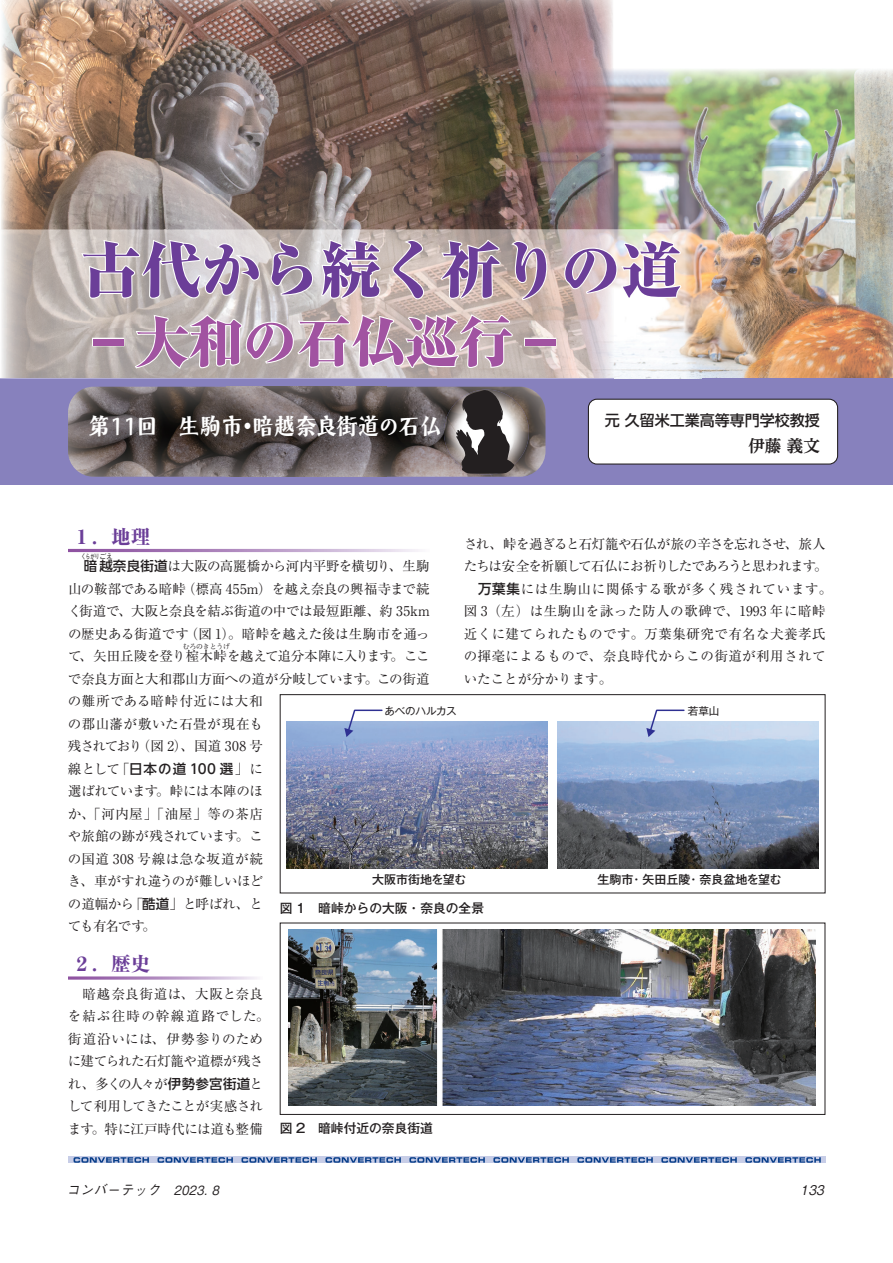
<style>
.page{position:relative;width:893px;height:1263px;background:#fff}
.page>*{position:absolute;margin:0;border:0;box-sizing:border-box;transform-origin:0 0}
.t1{font:800 expanded 60px "Ryumin Pr 6 N";color:#6b3e98}
.t2{font:800 expanded 54px "Ryumin Pr 6 N";color:#a153a1}
.t3{font:700 24px "Moaria Std";color:#fff;scale:.9 1}
.t4{font:800 19.5px "Ryumin Pr 6 N";color:#6b3e98}
.t5{font:700 16.5px "UD Reimin Pr 6 N";color:#231f20}
.t6{font:500 15px "UD Shin Go NT Pr 6 N";color:#231f20}
.t7{font:italic 500 13.8px "Gothic BBB Pr 6 N";color:#231f20;scale:.91 1}
.t8{font:13.5px/22.5px "Ryumin Pr 6 N";color:#231f20;text-align:justify}
.t9{font:13.5px "Ryumin Pr 6 N";letter-spacing:.035em;color:#231f20}
.t10{font:13.5px "Ryumin Pr 6 N";letter-spacing:-.065em;color:#231f20}
.t11{font:13.5px "Ryumin Pr 6 N";letter-spacing:-.04em;color:#231f20}
.t12{font:13.5px "Ryumin Pr 6 N";letter-spacing:.04em;color:#231f20}
.t13{font:13.5px "Ryumin Pr 6 N";letter-spacing:.055em;color:#231f20}
.t14{font:500 13.5px "UD Shin Go NT Pr 6 N";letter-spacing:.075em;color:#231f20}
.t15{font:italic 500 13.35px "Gothic BBB Pr 6 N";color:#231f20;scale:.91 1}
.t16{font:500 12.75px "Gothic MB101 Pr 6 N";color:#231f20}
.t17{font:500 12px "Gothic MB101 Pr 6 N";color:#231f20}
.t18{font:10.5px "Gothic MB101 Pr 6 N";letter-spacing:-.01em;color:#231f20}
.t19{font:6.75px "Ryumin Pr 6 N";color:#231f20}
.t20{font:500 6.75px "UD Shin Go NT Pr 6 N";color:#231f20;scale:.66 1}
.s1{font-family:"UD Shin Go NT Pr 6 N";font-weight:500}
.s2{font-family:"Ryumin Pr 6 N";font-weight:400}
.s3{font-size:12.6px}
</style>
<div class="page">
<div style="left:68px;top:1157px;width:757px;height:6px;background:#c7cde7"></div>
<svg style="left:74px;top:1157px;width:75px;height:6px"></svg>
<svg style="left:158px;top:1157px;width:75px;height:6px"></svg>
<svg style="left:241px;top:1157px;width:76px;height:6px"></svg>
<svg style="left:325px;top:1157px;width:76px;height:6px"></svg>
<svg style="left:409px;top:1157px;width:76px;height:6px"></svg>
<svg style="left:493px;top:1157px;width:76px;height:6px"></svg>
<svg style="left:577px;top:1157px;width:76px;height:6px"></svg>
<svg style="left:661px;top:1157px;width:76px;height:6px"></svg>
<svg style="left:745px;top:1157px;width:76px;height:6px"></svg>
<img style="left:613px;top:69px;width:280px;height:206px">
<img style="left:701px;top:275px;width:192px;height:103px">
<img style="left:1px;top:0;width:612px;height:97px">
<img style="left:1px;top:97px;width:408px;height:133px">
<img style="left:409px;top:97px;width:20px;height:133px">
<img style="left:429px;top:69px;width:138px;height:309px">
<img style="left:567px;top:69px;width:46px;height:161px">
<div style="left:0;top:378px;width:893px;height:107px;background:#8781bd"></div>
<div style="left:588px;top:399px;width:250px;height:65px;background:#fff;border-radius:9px"></div>
<div style="left:588px;top:399px;width:250px;height:66px;border:1px solid #231f20;border-radius:9px"></div>
<img style="left:567px;top:230px;width:134px;height:148px">
<img style="left:1px;top:230px;width:428px;height:148px">
<img style="left:0;top:378px;width:701px;height:1px">
<img style="left:68px;top:387px;width:477px;height:90px">
<img style="left:444px;top:390px;width:85px;height:85px;border-radius:43px">
<svg style="left:80px;top:238px;width:181px;height:62px"></svg>
<svg style="left:270px;top:237px;width:44px;height:60px"></svg>
<svg style="left:320px;top:238px;width:62px;height:63px"></svg>
<svg style="left:391px;top:239px;width:34px;height:61px;background:#d7c9c3"></svg>
<svg style="left:439px;top:238px;width:63px;height:62px"></svg>
<svg style="left:509px;top:240px;width:39px;height:62px"></svg>
<svg style="left:563px;top:238px;width:120px;height:62px"></svg>
<div style="left:92px;top:338px;width:32px;height:8px;border:2px solid #fff"></div>
<svg style="left:133px;top:313px;width:384px;height:164px;background:#8d8586"></svg>
<div style="left:524px;top:338px;width:32px;height:8px;border:2px solid #fff"></div>
<svg style="left:68px;top:976px;width:189px;height:4px"></svg>
<img style="left:287px;top:721px;width:261px;height:147px">
<img style="left:557px;top:721px;width:261px;height:147px">
<svg style="left:344px;top:709px;width:39px;height:28px"></svg>
<svg style="left:646px;top:709px;width:39px;height:28px"></svg>
<div style="left:280px;top:694px;width:545px;height:199px;border:1px solid #231f20"></div>
<img style="left:289px;top:930px;width:527px;height:176px">
<div style="left:280px;top:923px;width:545px;height:192px;border:1px solid #231f20"></div>
<h1 class="t1" style="left:81px;top:222px;width:602px">古代から続く祈りの道</h1>
<h2 class="t2" style="left:81px;top:299px;width:488px">－大和の石仏巡行－</h2>
<h3 class="t3" style="left:88px;top:409px;width:394px">第11回　生駒市・暗越奈良街道の石仏</h3>
<p class="t6" style="left:605px;top:408px;width:216px">元 久留米工業高等専門学校教授</p>
<p class="t5" style="left:748px;top:432px;width:73px">伊藤 義文</p>
<h3 class="t4" style="left:72px;top:521px;width:79px">１．地理</h3>
<p class="t8" style="left:84px;top:554px;width:348px"><span class="s1">暗越奈良街道</span>は大阪の高麗橋から河内平野を横切り、生駒</p>
<p class="t11" style="left:464px;top:533px;width:363px">され、峠を過ぎると石灯籠や石仏が旅の辛さを忘れさせ、旅人</p>
<p class="t10" style="left:464px;top:556px;width:365px">たちは安全を祈願して石仏にお祈りしたであろうと思われます。</p>
<p class="t13" style="left:478px;top:578px;width:356px"><span class="s1">万葉集</span>には生駒山に関係する歌が多く残されています。</p>
<p class="t12" style="left:464px;top:601px;width:363px">図 3（左）は生駒山を詠った防人の歌碑で、1993 年に暗峠</p>
<p class="t9" style="left:464px;top:623px;width:363px">近くに建てられたものです。万葉集研究で有名な犬養孝氏</p>
<p class="t9" style="left:464px;top:646px;width:363px">の揮毫によるもので、奈良時代からこの街道が利用されて</p>
<p class="t8" style="left:464px;top:667px;width:150px">いたことが分かります。</p>
<p class="t20" style="left:82px;top:550px;width:49px">くらがりごえ</p>
<p class="t8" style="left:68px;top:577px;width:363px">山の鞍部である暗峠（標高 455m）を越え奈良の興福寺まで続く街道で、大阪と奈良を結ぶ街道の中では最短距離、約 35kmの歴史ある街道です（図 1）。暗峠を越えた後は生駒市を通って、矢田丘陵を登り榁木峠を越えて追分本陣に入ります。ここ</p>
<p class="t19" style="left:183px;top:641px;width:49px">むろのきとうげ</p>
<p class="t8" style="left:68px;top:667px;width:363px;text-align:left">で奈良方面と大和郡山方面への道が分岐しています。この街道の難所である暗峠付近には大和<br>の郡山藩が敷いた石畳が現在も<br>残されており（図 2）、国道 308 号</p>
<p class="t14" style="left:68px;top:758px;width:196px"><span class="s2">線として「</span>日本の道 100 選<span class="s2">」に</span></p>
<p class="t8" style="left:68px;top:779px;width:196px">選ばれています。峠には本陣のほか、「河内屋」「油屋」等の茶店や旅館の跡が残されています。この国道 308 号線は急な坂道が続き、車がすれ違うのが難しいほどの道幅から「<span class="s1">酷道</span>」と呼ばれ、とても有名です。</p>
<h3 class="t4" style="left:72px;top:948px;width:79px">２．歴史</h3>
<p class="t8" style="left:68px;top:982px;width:203px;text-align:left">　暗越奈良街道は、大阪と奈良を結ぶ往時の幹線道路でした。街道沿いには、伊勢参りのために建てられた石灯籠や道標が残され、多くの人々が<span class="s1">伊勢参宮街道</span>として利用してきたことが実感されます。特に江戸時代には道も整備</p>
<p class="t18" style="left:688px;top:702px;width:33px">若草山</p>
<p class="t18" style="left:384px;top:702px;width:74px">あべのハルカス</p>
<p class="t17" style="left:597px;top:870px;width:186px">生駒市・矢田丘陵・奈良盆地を望む</p>
<p class="t17" style="left:372px;top:870px;width:96px">大阪市街地を望む</p>
<p class="t16" style="left:280px;top:897px;width:206px">図 1　暗峠からの大阪・奈良の全景</p>
<p class="t16" style="left:280px;top:1118px;width:155px">図 2　暗峠付近の奈良街道</p>
<p class="t7" style="left:67px;top:1179px;width:173px">コンバーテック <span class="s3">2023. 8</span></p>
<p class="t15" style="left:800px;top:1179px;width:32px">133</p>
</div>
